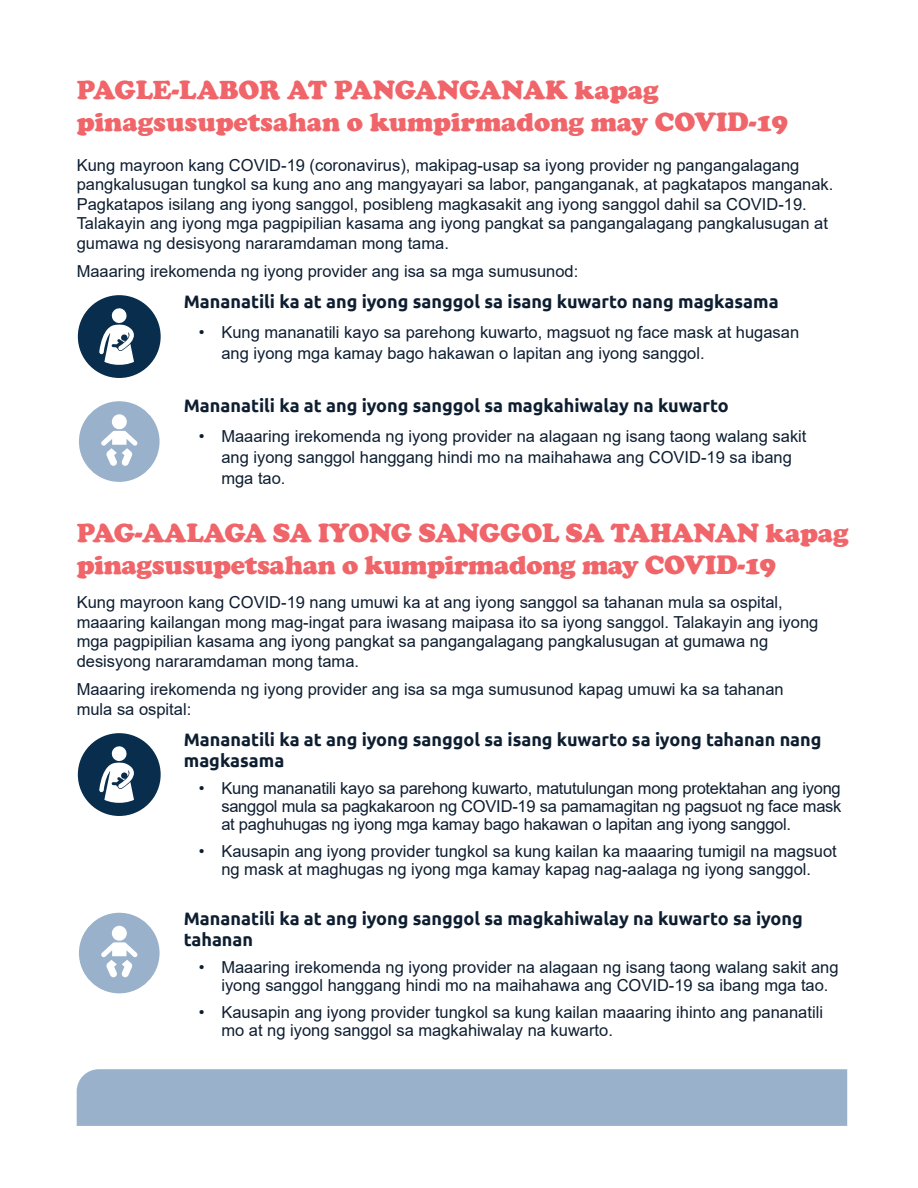
<style>
.page{position:relative;width:918px;height:1188px;background:#fff}
.page>*{position:absolute;margin:0;border:0;box-sizing:border-box;transform-origin:0 0}
.t1{font:900 27px/31.5px "Cooper";letter-spacing:-.01em;color:#f06569}
.t2{font:700 18px/21px "Ubuntu";color:#0e1e31}
.t3{font:16.5px/19.5px "Arial";color:#0e1e31}
</style>
<div class="page">
<div style="left:77px;top:1069px;width:770px;height:57px;background:#99b1cb"></div>
<div style="left:79px;top:401px;width:81px;height:81px;background:#99b1cb;border-radius:50%"></div>
<div style="left:112px;top:414px;width:15px;height:15px;background:#fff;border-radius:50%"></div>
<svg style="left:101px;top:431px;width:37px;height:35px"></svg>
<div style="left:78px;top:295px;width:83px;height:83px;background:#082d4d;border-radius:50%"></div>
<svg style="left:99px;top:308px;width:35px;height:57px"></svg>
<div style="left:79px;top:913px;width:81px;height:80px;background:#99b1cb;border-radius:50%"></div>
<div style="left:112px;top:926px;width:15px;height:15px;background:#fff;border-radius:50%"></div>
<svg style="left:101px;top:942px;width:37px;height:35px"></svg>
<div style="left:78px;top:733px;width:83px;height:83px;background:#082d4d;border-radius:50%"></div>
<svg style="left:99px;top:746px;width:35px;height:57px"></svg>
<h1 class="t1" style="left:77px;top:74px;width:713px">PAGLE-LABOR AT PANGANGANAK kapag pinagsusupetsahan o kumpirmadong may COVID-19</h1>
<p class="t3" style="left:77px;top:155px;width:758px">Kung mayroon kang COVID-19 (coronavirus), makipag-usap sa iyong provider ng pangangalagang pangkalusugan tungkol sa kung ano ang mangyayari sa labor, panganganak, at pagkatapos manganak.<br>Pagkatapos isilang ang iyong sanggol, posibleng magkasakit ang iyong sanggol dahil sa COVID-19.<br>Talakayin ang iyong mga pagpipilian kasama ang iyong pangkat sa pangangalagang pangkalusugan at gumawa ng desisyong nararamdaman mong tama.</p>
<p class="t3" style="left:77px;top:262px;width:503px">Maaaring irekomenda ng iyong provider ang isa sa mga sumusunod:</p>
<p class="t2" style="left:184px;top:291px;width:596px">Mananatili ka at ang iyong sanggol sa isang kuwarto nang magkasama</p>
<p class="t3" style="left:221px;top:322px;width:579px;line-height:21px;text-indent:-23px">• Kung mananatili kayo sa parehong kuwarto, magsuot ng face mask at hugasan ang iyong mga kamay bago hakawan o lapitan ang iyong sanggol.</p>
<p class="t2" style="left:184px;top:395px;width:546px">Mananatili ka at ang iyong sanggol sa magkahiwalay na kuwarto</p>
<p class="t3" style="left:221px;top:426px;width:587px;line-height:21px;text-indent:-23px">• Maaaring irekomenda ng iyong provider na alagaan ng isang taong walang sakit ang iyong sanggol hanggang hindi mo na maihahawa ang COVID-19 sa ibang mga tao.</p>
<h1 class="t1" style="left:77px;top:518px;width:773px">PAG-AALAGA SA IYONG SANGGOL SA TAHANAN kapag pinagsusupetsahan o kumpirmadong may COVID-19</h1>
<p class="t3" style="left:77px;top:593px;width:743px">Kung mayroon kang COVID-19 nang umuwi ka at ang iyong sanggol sa tahanan mula sa ospital, maaaring kailangan mong mag-ingat para iwasang maipasa ito sa iyong sanggol. Talakayin ang iyong mga pagpipilian kasama ang iyong pangkat sa pangangalagang pangkalusugan at gumawa ng desisyong nararamdaman mong tama.</p>
<p class="t3" style="left:77px;top:680px;width:709px">Maaaring irekomenda ng iyong provider ang isa sa mga sumusunod kapag umuwi ka sa tahanan mula sa ospital:</p>
<p class="t2" style="left:184px;top:729px;width:639px">Mananatili ka at ang iyong sanggol sa isang kuwarto sa iyong tahanan nang magkasama</p>
<p class="t3" style="left:221px;top:780px;width:622px;line-height:18px;text-align:justify;text-indent:-23px">• Kung mananatili kayo sa parehong kuwarto, matutulungan mong protektahan ang iyong sanggol mula sa pagkakaroon ng COVID-19 sa pamamagitan ng pagsuot ng face mask at paghuhugas ng iyong mga kamay bago hakawan o lapitan ang iyong sanggol.</p>
<p class="t3" style="left:199px;top:843px;width:639px;line-height:18px;text-align:center">• Kausapin ang iyong provider tungkol sa kung kailan ka maaaring tumigil na magsuot ng mask at maghugas ng iyong mga kamay kapag nag-aalaga ng iyong sanggol.</p>
<p class="t2" style="left:184px;top:908px;width:620px">Mananatili ka at ang iyong sanggol sa magkahiwalay na kuwarto sa iyong tahanan</p>
<p class="t3" style="left:221px;top:958px;width:619px;line-height:18px;text-indent:-23px">• Maaaring irekomenda ng iyong provider na alagaan ng isang taong walang sakit ang iyong sanggol hanggang hindi mo na maihahawa ang COVID-19 sa ibang mga tao.</p>
<p class="t3" style="left:221px;top:1003px;width:603px;line-height:18px;text-indent:-23px">• Kausapin ang iyong provider tungkol sa kung kailan maaaring ihinto ang pananatili mo at ng iyong sanggol sa magkahiwalay na kuwarto.</p>
</div>
